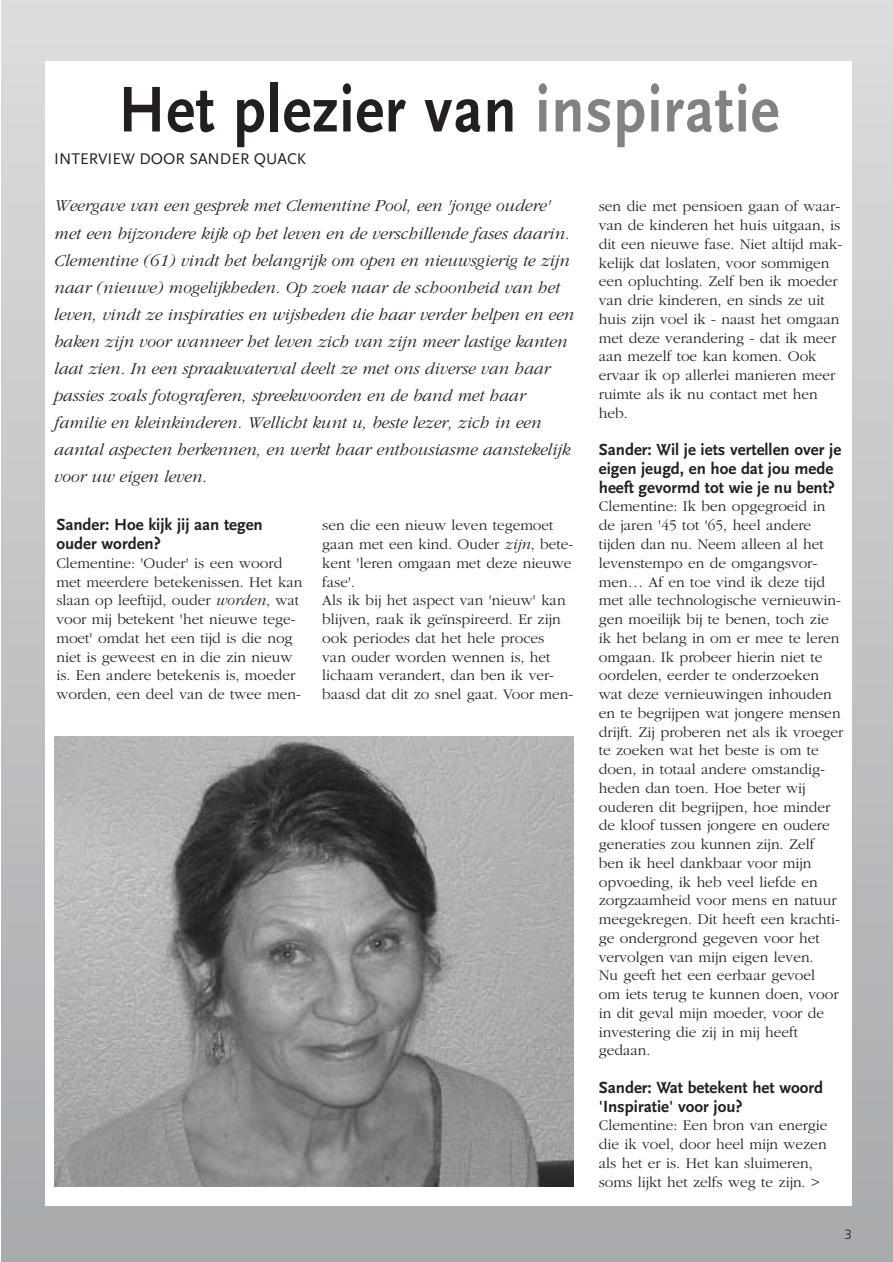
<style>
.page{position:relative;width:893px;height:1262px;background:#fff}
.page>*{position:absolute;margin:0;border:0;box-sizing:border-box;transform-origin:0 0}
.t1{font:700 67.5px "Scala Sans";letter-spacing:.015em;color:#231f20;scale:.9 1}
.t2{font:italic 300 17.25px/27px "Garamond";color:#231f20}
.t3{font:700 16.8px/18.8px "Scala Sans";color:#231f20}
.t4{font:16.2px "Scala Sans";color:#231f20}
.t5{font:300 15.3px/18.8px "Garamond";color:#231f20}
.t6{font:300 13.35px "Frutiger";color:#231f20}
.s1{color:#808285}
.s2{font-style:italic}
</style>
<div class="page">
<div style="left:1px;top:0;width:891px;height:1261px;background:linear-gradient(to bottom,#dddfe0,#abadb0)"></div>
<div style="left:46px;top:61px;width:805px;height:1144px;background:#fff"></div>
<img style="left:54px;top:736px;width:519px;height:450px">
<h1 class="t1" style="left:118px;top:82px;width:735px">Het plezier van <span class="s1">inspiratie</span></h1>
<p class="t4" style="left:54px;top:152px;width:253px">INTERVIEW DOOR SANDER QUACK</p>
<p class="t2" style="left:54px;top:194px;width:521px">Weergave van een gesprek met Clementine Pool, een 'jonge oudere' met een bijzondere kijk op het leven en de verschillende fases daarin.<br>Clementine (61) vindt het belangrijk om open en nieuwsgierig te zijn naar (nieuwe) mogelijkheden. Op zoek naar de schoonheid van het leven, vindt ze inspiraties en wijsheden die haar verder helpen en een baken zijn voor wanneer het leven zich van zijn meer lastige kanten laat zien. In een spraakwaterval deelt ze met ons diverse van haar passies zoals fotograferen, spreekwoorden en de band met haar familie en kleinkinderen. Wellicht kunt u, beste lezer, zich in een aantal aspecten herkennen, en werkt haar enthousiasme aanstekelijk voor uw eigen leven.</p>
<p class="t3" style="left:56px;top:516px;width:208px">Sander: Hoe kijk jij aan tegen ouder worden?</p>
<p class="t5" style="left:56px;top:554px;width:247px">Clementine: 'Ouder' is een woord met meerdere betekenissen. Het kan slaan op leeftijd, ouder <span class="s2">worden</span>, wat voor mij betekent 'het nieuwe tege&shy;moet' omdat het een tijd is die nog niet is geweest en in die zin nieuw is. Een andere betekenis is, moeder worden, een deel van de twee men-</p>
<p class="t5" style="left:322px;top:517px;width:253px">sen die een nieuw leven tegemoet gaan met een kind. Ouder <span class="s2">zijn</span>, bete&shy;kent 'leren omgaan met deze nieuwe fase'.<br>Als ik bij het aspect van 'nieuw' kan blijven, raak ik geïnspireerd. Er zijn ook periodes dat het hele proces<br>van ouder worden wennen is, het lichaam verandert, dan ben ik ver&shy;baasd dat dit zo snel gaat. Voor men-</p>
<p class="t5" style="left:598px;top:198px;width:245px">sen die met pensioen gaan of waar&shy;van de kinderen het huis uitgaan, is dit een nieuwe fase. Niet altijd mak&shy;kelijk dat loslaten, voor sommigen een opluchting. Zelf ben ik moeder van drie kinderen, en sinds ze uit huis zijn voel ik - naast het omgaan met deze verandering - dat ik meer aan mezelf toe kan komen. Ook ervaar ik op allerlei manieren meer ruimte als ik nu contact met hen heb.</p>
<p class="t3" style="left:598px;top:441px;width:244px">Sander: Wil je iets vertellen over je eigen jeugd, en hoe dat jou mede heeft gevormd tot wie je nu bent?</p>
<p class="t5" style="left:598px;top:498px;width:246px">Clementine: Ik ben opgegroeid in de jaren '45 tot '65, heel andere tijden dan nu. Neem alleen al het levenstempo en de omgangsvor&shy;men… Af en toe vind ik deze tijd met alle technologische vernieuwin&shy;gen moeilijk bij te benen, toch zie ik het belang in om er mee te leren omgaan. Ik probeer hierin niet te oordelen, eerder te onderzoeken wat deze vernieuwingen inhouden en te begrijpen wat jongere mensen drijft. Zij proberen net als ik vroeger te zoeken wat het beste is om te doen, in totaal andere omstandig&shy;heden dan toen. Hoe beter wij ouderen dit begrijpen, hoe minder de kloof tussen jongere en oudere generaties zou kunnen zijn. Zelf ben ik heel dankbaar voor mijn opvoeding, ik heb veel liefde en zorgzaamheid voor mens en natuur meegekregen. Dit heeft een krachti&shy;ge ondergrond gegeven voor het vervolgen van mijn eigen leven.<br>Nu geeft het een eerbaar gevoel<br>om iets terug te kunnen doen, voor in dit geval mijn moeder, voor de investering die zij in mij heeft gedaan.</p>
<p class="t3" style="left:598px;top:1079px;width:226px">Sander: Wat betekent het woord 'Inspiratie' voor jou?</p>
<p class="t5" style="left:598px;top:1117px;width:230px">Clementine: Een bron van energie die ik voel, door heel mijn wezen als het er is. Het kan sluimeren, soms lijkt het zelfs weg te zijn. &gt;</p>
<p class="t6" style="left:844px;top:1229px;width:9px">3</p>
</div>
